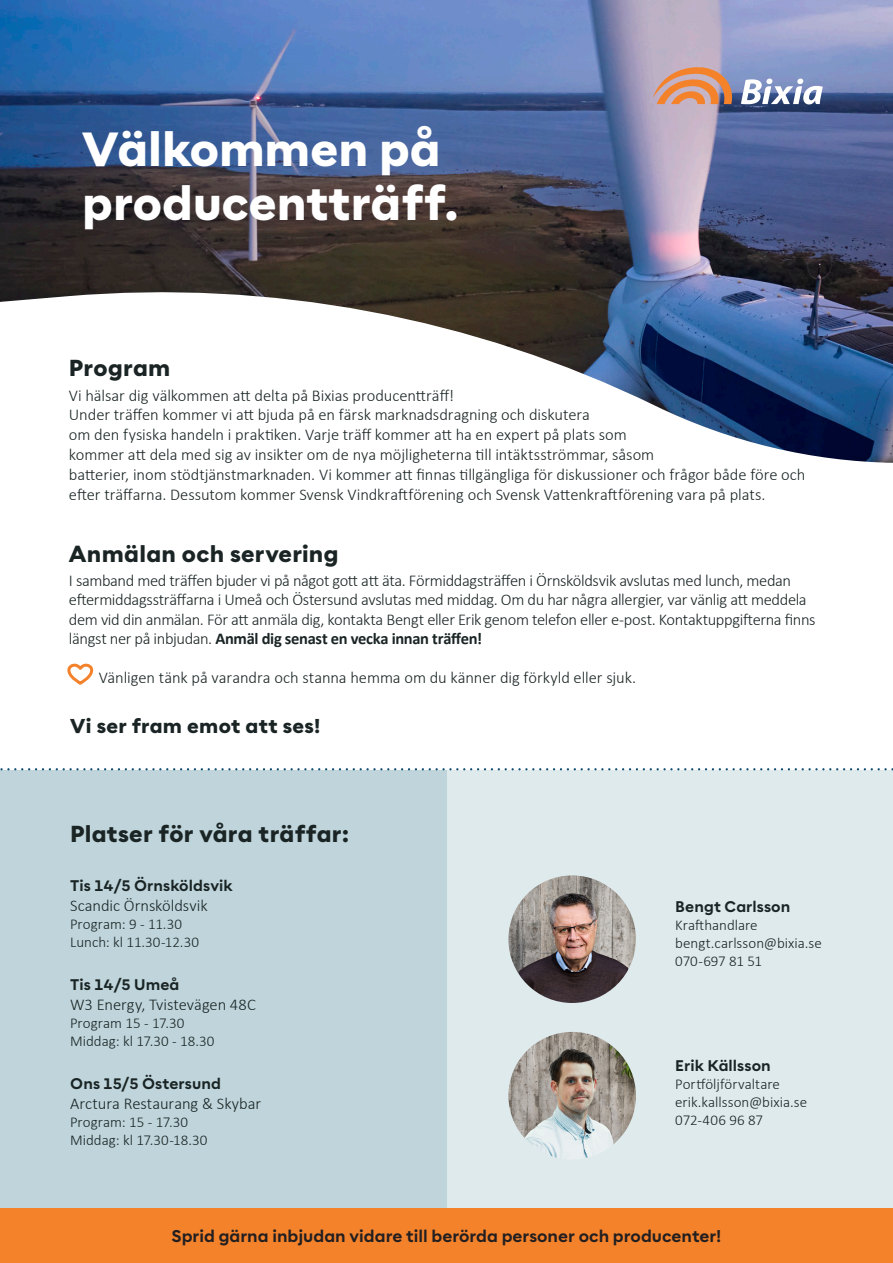
<style>
.page{position:relative;width:893px;height:1263px;background:#fff}
.page>*{position:absolute;margin:0;border:0;box-sizing:border-box;transform-origin:0 0}
.t1{font:800 46.5px "Corsa Grotesk";color:#fff}
.Bixia_calibri_Rubriker{font:800 22.5px "Corsa Grotesk";letter-spacing:.01em;color:#1a2424}
.Bixia_calibri_Rubriker-2{font:800 19.5px "Corsa Grotesk";letter-spacing:.015em;color:#1a2424}
.Bixia_calibri_Rubriker-3{font:300 16.5px/19.8px "Calibri";letter-spacing:-.005em;color:#1a2424}
.Bixia_calibri_Rubriker-4{font:300 16.5px/19.5px "Calibri";letter-spacing:-.025em;color:#1a2424}
.t2{font:700 16.5px "Corsa Grotesk";color:#231f20}
.Bixia_calibri_Rubriker-5{font:300 15px/18px "Calibri";color:#1a2424}
.Bixia_calibri_Rubriker-6{font:700 15px "Corsa Grotesk";letter-spacing:.01em;color:#1a2424}
.s1{font-weight:700}
</style>
<div class="page">
<img style="left:0;top:0;width:893px;height:463px">
<div style="left:0;top:770px;width:446px;height:440px;background:#bfd5db"></div>
<div style="left:446px;top:770px;width:447px;height:440px;background:#dfeaed"></div>
<svg style="left:653px;top:67px;width:80px;height:37px;background:#d1967a"></svg>
<svg style="left:741px;top:79px;width:82px;height:25px"></svg>
<svg style="left:0;top:768px;width:893px;height:2px"></svg>
<div style="left:0;top:1209px;width:893px;height:54px;background:#f4822b"></div>
<svg style="left:67px;top:663px;width:27px;height:22px"></svg>
<img style="left:508px;top:875px;width:128px;height:128px;border-radius:64px">
<img style="left:508px;top:1032px;width:128px;height:127px;border-radius:64px">
<p class="t1" style="left:82px;top:117px;width:360px">Välkommen på</p>
<p class="t1" style="left:82px;top:171px;width:379px">producentträff.</p>
<p class="Bixia_calibri_Rubriker" style="left:69px;top:353px;width:103px">Program</p>
<p class="Bixia_calibri_Rubriker-3" style="left:69px;top:385px;width:738px">Vi hälsar dig välkommen att delta på Bixias producentträff!<br>Under träffen kommer vi att bjuda på en färsk marknadsdragning och diskutera<br>om den fysiska handeln i praktiken. Varje träff kommer att ha en expert på plats som<br>kommer att dela med sig av insikter om de nya möjligheterna till intäktsströmmar, såsom<br>batterier, inom stödtjänstmarknaden. Vi kommer att finnas tillgängliga för diskussioner och frågor både före och efter träffarna. Dessutom kommer Svensk Vindkraftförening och Svensk Vattenkraftförening vara på plats.</p>
<p class="Bixia_calibri_Rubriker" style="left:69px;top:538px;width:271px">Anmälan och servering</p>
<p class="Bixia_calibri_Rubriker-4" style="left:69px;top:570px;width:748px">I samband med träffen bjuder vi på något gott att äta. Förmiddagsträffen i Örnsköldsvik avslutas med lunch, medan eftermiddagssträffarna i Umeå och Östersund avslutas med middag. Om du har några allergier, var vänlig att meddela dem vid din anmälan. För att anmäla dig, kontakta Bengt eller Erik genom telefon eller e-post. Kontaktuppgifterna finns längst ner på inbjudan. <span class="s1">Anmäl dig senast en vecka innan träffen!</span></p>
<p class="Bixia_calibri_Rubriker-3" style="left:99px;top:668px;width:539px">Vänligen tänk på varandra och stanna hemma om du känner dig förkyld eller sjuk.</p>
<p class="Bixia_calibri_Rubriker-2" style="left:70px;top:712px;width:252px">Vi ser fram emot att ses!</p>
<p class="Bixia_calibri_Rubriker" style="left:70px;top:818px;width:281px">Platser för våra träffar:</p>
<p class="Bixia_calibri_Rubriker-6" style="left:70px;top:876px;width:164px">Tis 14/5 Örnsköldsvik</p>
<p class="Bixia_calibri_Rubriker-3" style="left:70px;top:896px;width:139px">Scandic Örnsköldsvik</p>
<p class="Bixia_calibri_Rubriker-5" style="left:70px;top:915px;width:113px">Program: 9 - 11.30</p>
<p class="Bixia_calibri_Rubriker-5" style="left:70px;top:933px;width:130px">Lunch: kl 11.30-12.30</p>
<p class="Bixia_calibri_Rubriker-6" style="left:70px;top:974px;width:111px">Tis 14/5 Umeå</p>
<p class="Bixia_calibri_Rubriker-3" style="left:70px;top:994px;width:187px">W3 Energy, Tvistevägen 48C</p>
<p class="Bixia_calibri_Rubriker-5" style="left:70px;top:1014px;width:146px">Program 15 - 17.30<br>Middag: kl 17.30 - 18.30</p>
<p class="Bixia_calibri_Rubriker-6" style="left:70px;top:1073px;width:152px">Ons 15/5 Östersund</p>
<p class="Bixia_calibri_Rubriker-3" style="left:70px;top:1093px;width:193px">Arctura Restaurang &amp; Skybar</p>
<p class="Bixia_calibri_Rubriker-5" style="left:70px;top:1113px;width:119px">Program: 15 - 17.30</p>
<p class="Bixia_calibri_Rubriker-5" style="left:70px;top:1131px;width:139px">Middag: kl 17.30-18.30</p>
<p class="Bixia_calibri_Rubriker-6" style="left:675px;top:896px;width:117px">Bengt Carlsson</p>
<p class="Bixia_calibri_Rubriker-5" style="left:675px;top:916px;width:148px">Krafthandlare bengt.carlsson@bixia.se</p>
<p class="Bixia_calibri_Rubriker-5" style="left:675px;top:952px;width:88px">070-697 81 51</p>
<p class="Bixia_calibri_Rubriker-6" style="left:675px;top:1055px;width:97px">Erik Källsson</p>
<p class="Bixia_calibri_Rubriker-5" style="left:675px;top:1074px;width:133px">Portföljförvaltare erik.kallsson@bixia.se</p>
<p class="Bixia_calibri_Rubriker-5" style="left:675px;top:1110px;width:89px">072-406 96 87</p>
<p class="t2" style="left:172px;top:1224px;width:551px">Sprid gärna inbjudan vidare till berörda personer och producenter!</p>
</div>
